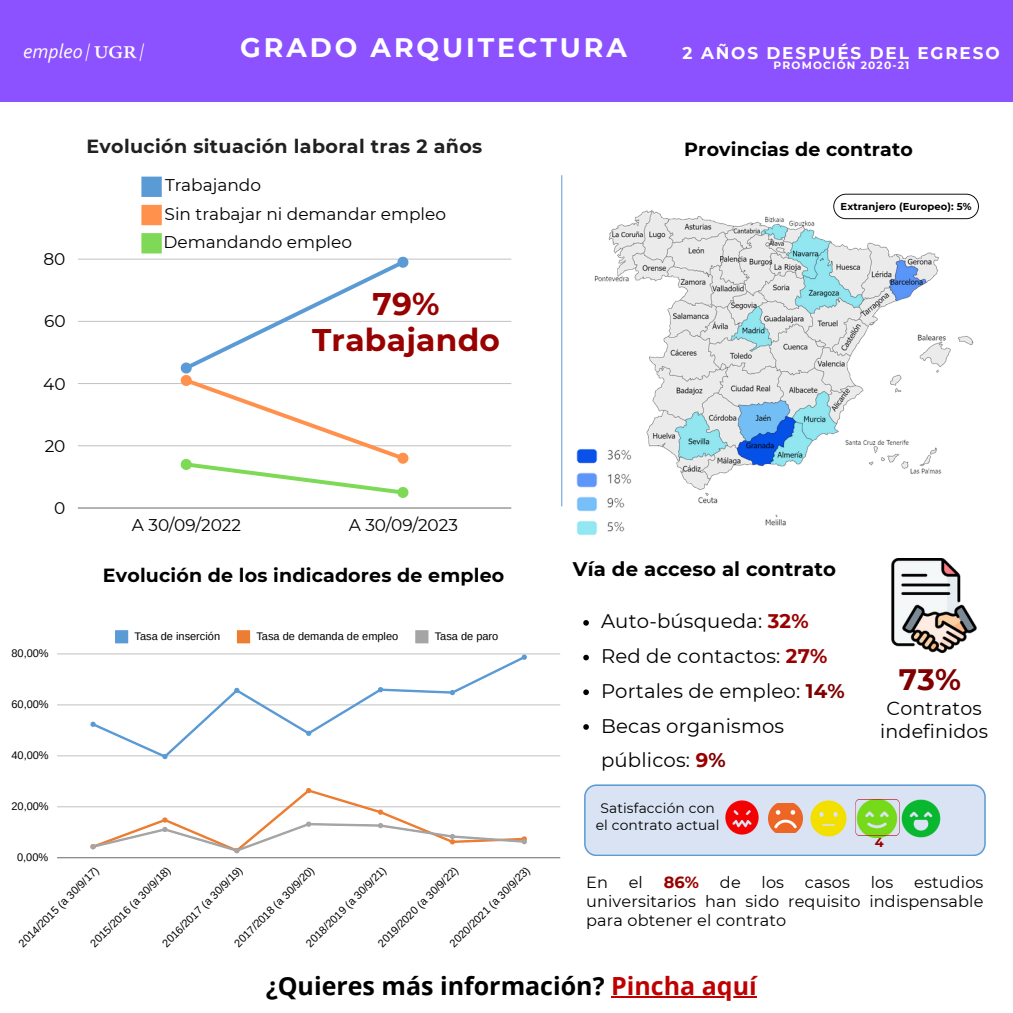
<style>
.page{position:relative;width:1013px;height:1013px;background:#fff}
.page>*{position:absolute;margin:0;border:0;box-sizing:border-box;transform-origin:0 0}
.t1{font:700 31.25px/36.5px "Montserrat";letter-spacing:.01em;color:#900;text-align:center}
.t2{font:700 29.5px "Montserrat";color:#800000}
.t3{font:700 26.75px "Montserrat";letter-spacing:.11em;color:#fff}
.t4{font:700 25px "Open Sans";color:#000}
.t5{font:19.62px/34.8px "Montserrat";letter-spacing:.01em;color:#000}
.t6{font:700 19.62px "Montserrat";letter-spacing:.01em;color:#000}
.t7{font:700 19px "Montserrat";letter-spacing:.01em;color:#000}
.t8{font:700 19px "Montserrat";letter-spacing:.02em;color:#212121}
.t9{font:19px/22.6px "Montserrat";letter-spacing:.01em;color:#000;text-align:center}
.t10{font:17px/28.2px "Montserrat";color:#000}
.t11{font:700 16.88px "Montserrat";letter-spacing:.11em;color:#fff}
.t12{font:16.12px/18.8px "Montserrat";letter-spacing:.01em;color:#000;text-align:justify}
.t13{font:700 16.12px "Montserrat";color:#900}
.t14{font:13.88px/16.6px "Montserrat";letter-spacing:.01em;color:#000;text-align:center}
.t15{font:700 12.88px "Montserrat";color:#900}
.t16{font:11px "Arimo";color:#000}
.t17{font:700 10.62px "Montserrat";letter-spacing:.11em;color:#fff}
.t18{font:700 10px "Montserrat";letter-spacing:.01em;color:#000}
.s1{font-weight:700;color:#900}
.s2{font-weight:700;color:#800000}
.s3{color:#c00000}
</style>
<div class="page">
<img style="left:891px;top:558px;width:86px;height:95px">
<svg style="left:584px;top:784px;width:401px;height:71px;background:#cdd4cd"></svg>
<svg style="left:115px;top:630px;width:13px;height:13px"></svg>
<svg style="left:237px;top:630px;width:13px;height:13px"></svg>
<svg style="left:415px;top:630px;width:13px;height:13px"></svg>
<hr style="left:57px;top:857px;width:503px;height:1px;background:#8e8e8e">
<hr style="left:57px;top:806px;width:503px;height:1px;background:#d3d3d3">
<hr style="left:57px;top:755px;width:503px;height:1px;background:#d6d6d6">
<hr style="left:57px;top:704px;width:503px;height:1px;background:#d9d9d9">
<hr style="left:57px;top:653px;width:503px;height:1px;background:#dbdbdb">
<svg style="left:90px;top:654px;width:437px;height:106px"></svg>
<svg style="left:90px;top:788px;width:437px;height:66px"></svg>
<div style="left:141px;top:177px;width:21px;height:20px;background:#5b9bd5"></div>
<div style="left:141px;top:205px;width:21px;height:20px;background:#ff914d"></div>
<div style="left:141px;top:233px;width:21px;height:20px;background:#7ed957"></div>
<hr style="left:78px;top:508px;width:433px;height:1px;background:#b0b0b0">
<hr style="left:78px;top:445px;width:433px;height:1px;background:#d2d2d2">
<hr style="left:78px;top:383px;width:433px;height:1px;background:#c4c4c4">
<hr style="left:78px;top:321px;width:433px;height:1px;background:#c9c9c9">
<hr style="left:78px;top:259px;width:433px;height:1px;background:#d7d7d7">
<svg style="left:181px;top:257px;width:227px;height:241px"></svg>
<div style="left:0;top:0;width:1012px;height:101px;background:#8c52ff"></div>
<hr style="left:561px;top:175px;width:1px;height:331px;background:#5b9bd5">
<img style="left:594px;top:206px;width:385px;height:320px">
<img style="left:576px;top:432px;width:75px;height:104px">
<img style="left:9px;top:43px;width:150px;height:59px">
<svg style="left:833px;top:194px;width:145px;height:25px"></svg>
<hr style="left:611px;top:996px;width:145px;height:2px;background:#c00000">
<svg style="left:583px;top:620px;width:6px;height:5px"></svg>
<svg style="left:583px;top:654px;width:6px;height:6px"></svg>
<svg style="left:583px;top:689px;width:6px;height:6px"></svg>
<svg style="left:583px;top:724px;width:6px;height:5px"></svg>
<p class="t3" style="left:240px;top:31px;width:388px">GRADO ARQUITECTURA</p>
<p class="t11" style="left:682px;top:42px;width:318px">2 AÑOS DESPUÉS DEL EGRESO</p>
<p class="t17" style="left:773px;top:59px;width:137px">PROMOCIÓN 2020-21</p>
<h3 class="t10" style="left:43px;top:245px;width:24px">80</h3>
<h3 class="t10" style="left:44px;top:307px;width:23px">60</h3>
<h3 class="t10" style="left:43px;top:369px;width:24px">40</h3>
<h3 class="t10" style="left:45px;top:431px;width:22px">20</h3>
<h3 class="t10" style="left:54px;top:493px;width:13px">0</h3>
<p class="t16" style="left:11px;top:647px;width:39px">80,00%</p>
<p class="t16" style="left:11px;top:698px;width:39px">60,00%</p>
<p class="t16" style="left:11px;top:749px;width:39px">40,00%</p>
<p class="t16" style="left:11px;top:800px;width:39px">20,00%</p>
<p class="t16" style="left:17px;top:851px;width:33px">0,00%</p>
<p class="t8" style="left:86px;top:134px;width:397px">Evolución situación laboral tras 2 años</p>
<h3 class="t10" style="left:163px;top:171px;width:284px">Trabajando<br>Sin trabajar ni demandar empleo<br>Demandando empleo</h3>
<h4 class="t1" style="left:312px;top:285px;width:189px">79%<br>Trabajando</h4>
<h3 class="t10" style="left:132px;top:511px;width:111px">A 30/09/2022</h3>
<h3 class="t10" style="left:349px;top:511px;width:111px">A 30/09/2023</h3>
<p class="t7" style="left:103px;top:564px;width:403px">Evolución de los indicadores de empleo</p>
<p class="t16" style="left:134px;top:629px;width:87px">Tasa de inserción</p>
<p class="t16" style="left:256px;top:629px;width:143px">Tasa de demanda de empleo</p>
<p class="t16" style="left:435px;top:629px;width:65px">Tasa de paro</p>
<h5 class="t7" style="left:684px;top:138px;width:230px">Provincias de contrato</h5>
<h4 class="t18" style="left:840px;top:200px;width:133px">Extranjero (Europeo): 5%</h4>
<p class="t6" style="left:573px;top:557px;width:265px">Vía de acceso al contrato</p>
<p class="t5" style="left:601px;top:604px;width:209px">Auto-búsqueda: <span class="s1">32%</span></p>
<p class="t5" style="left:601px;top:638px;width:228px">Red de contactos: <span class="s1">27%</span></p>
<h3 class="t5" style="left:601px;top:673px;width:245px">Portales de empleo: <span class="s2">14%<br></span>Becas organismos públicos: <span class="s1">9</span><span class="s2">%</span></h3>
<p class="t14" style="left:595px;top:800px;width:125px">Satisfacción con el contrato actual</p>
<p class="t2" style="left:899px;top:661px;width:64px">73%</p>
<p class="t9" style="left:880px;top:697px;width:109px">Contratos indefinidos</p>
<p class="t15" style="left:874px;top:834px;width:10px">4</p>
<p class="t16" style="left:16px;top:940px;width:110px;rotate:-45deg">2014/2015 (a 30/9/17)</p>
<p class="t16" style="left:88px;top:940px;width:110px;rotate:-45deg">2015/2016 (a 30/9/18)</p>
<p class="t16" style="left:160px;top:940px;width:110px;rotate:-45deg">2016/2017 (a 30/9/19)</p>
<p class="t16" style="left:232px;top:940px;width:110px;rotate:-45deg">2017/2018 (a 30/9/20)</p>
<p class="t16" style="left:303px;top:940px;width:110px;rotate:-45deg">2018/2019 (a 30/9/21)</p>
<p class="t16" style="left:375px;top:940px;width:110px;rotate:-45deg">2019/2020 (a 30/9/22)</p>
<p class="t16" style="left:447px;top:940px;width:110px;rotate:-45deg">2020/2021 (a 30/9/23)</p>
<p class="t12" style="left:586px;top:873px;width:399px;text-indent:328px">estudios universitarios han sido requisito indispensable para obtener el contrato</p>
<p class="t12" style="left:586px;top:873px;width:23px">En</p>
<p class="t12" style="left:628px;top:873px;width:16px">el</p>
<p class="t13" style="left:663px;top:872px;width:37px">86%</p>
<p class="t12" style="left:720px;top:873px;width:22px">de</p>
<p class="t12" style="left:761px;top:873px;width:24px">los</p>
<p class="t12" style="left:805px;top:873px;width:47px">casos</p>
<p class="t12" style="left:870px;top:873px;width:24px">los</p>
<p class="t4" style="left:266px;top:967px;width:492px">¿Quieres más información? <span class="s3">Pincha aquí</span></p>
</div>
